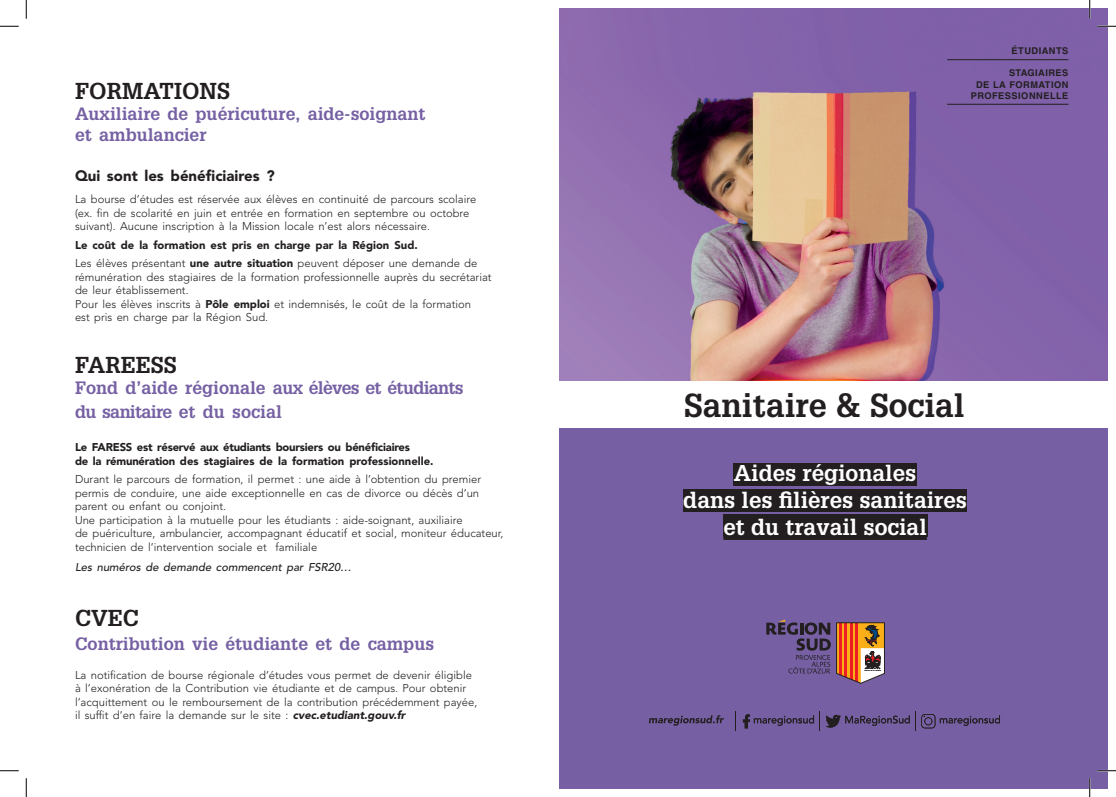
<style>
.page{position:relative;width:1116px;height:797px;background:#fff}
.page>*{position:absolute;margin:0;border:0;box-sizing:border-box;transform-origin:0 0}
.t1{font:700 32.5px "Glypha LT Std";color:#231f20}
.t2{font:700 22.5px "Glypha LT Std";color:#231f20}
.ACCROCHE_COUV_copie{font:700 22.38px/26.9px "Glypha LT Std";color:#fff;text-align:center}
.t3{font:700 17.5px/21px "Glypha LT Std";color:#7560a3}
.t4{font:700 17.5px/24px "Glypha LT Std";letter-spacing:-.04em;color:#7560a3}
.t5{font:900 15px "Avenir LT Std";color:#231f20}
.t6{font:300 11.25px/13.5px "Avenir LT Std";color:#231f20}
.t7{font:900 11.25px/13.5px "Avenir LT Std";letter-spacing:-.02em;color:#231f20}
.t8{font:900 11.25px "Avenir LT Std";color:#231f20}
.t9{font:italic 500 11.25px "Avenir LT Std";color:#231f20}
.t10{font:700 9.25px/11.1px "Helvetica LT Std";letter-spacing:.05em;color:#231f20;text-align:right}
.s1{font-weight:900}
.s2{font-weight:900;font-style:italic}
</style>
<div class="page">
<div style="left:559px;top:383px;width:548px;height:405px;background:#7660a3"></div>
<img style="left:559px;top:9px;width:548px;height:372px">
<div style="left:559px;top:382px;width:548px;height:46px;background:#fff"></div>
<svg style="left:836px;top:622px;width:48px;height:61px;background:#c87a4b"></svg>
<svg style="left:766px;top:619px;width:64px;height:54px"></svg>
<svg style="left:921px;top:714px;width:79px;height:14px"></svg>
<svg style="left:743px;top:711px;width:167px;height:20px"></svg>
<svg style="left:649px;top:715px;width:75px;height:10px"></svg>
<hr style="left:947px;top:59px;width:121px;height:1px;background:#231f20">
<hr style="left:947px;top:104px;width:121px;height:1px;background:#231f20">
<div style="left:733px;top:463px;width:183px;height:22px;background:#231f20"></div>
<div style="left:683px;top:489px;width:284px;height:22px;background:#231f20"></div>
<div style="left:723px;top:514px;width:203px;height:26px;background:#231f20"></div>
<svg style="left:0;top:25px;width:19px;height:2px"></svg>
<svg style="left:1097px;top:25px;width:18px;height:2px"></svg>
<svg style="left:0;top:770px;width:19px;height:1px"></svg>
<svg style="left:1097px;top:770px;width:18px;height:1px"></svg>
<svg style="left:25px;top:0;width:2px;height:19px"></svg>
<svg style="left:25px;top:778px;width:2px;height:19px"></svg>
<svg style="left:1088px;top:0;width:2px;height:19px"></svg>
<svg style="left:1088px;top:778px;width:2px;height:19px"></svg>
<p class="t2" style="left:75px;top:77px;width:157px">FORMATIONS</p>
<p class="t3" style="left:75px;top:103px;width:352px">Auxiliaire de puéricuture, aide-soignant et ambulancier</p>
<p class="t5" style="left:75px;top:167px;width:201px">Qui sont les bénéficiaires ?</p>
<p class="t6" style="left:75px;top:193px;width:403px">La bourse d’études est réservée aux élèves en continuité de parcours scolaire (ex. fin de scolarité en juin et entrée en formation en septembre ou octobre suivant). Aucune inscription à la Mission locale n’est alors nécessaire.</p>
<p class="t8" style="left:75px;top:238px;width:344px">Le coût de la formation est pris en charge par la Région Sud.</p>
<p class="t6" style="left:75px;top:257px;width:418px">Les élèves présentant <span class="s1">une autre situation</span> peuvent déposer une demande de rémunération des stagiaires de la formation professionnelle auprès du secrétariat de leur établissement.</p>
<p class="t6" style="left:75px;top:297px;width:398px">Pour les élèves inscrits à <span class="s1">Pôle emploi</span> et indemnisés, le coût de la formation est pris en charge par la Région Sud.</p>
<p class="t2" style="left:75px;top:350px;width:103px">FAREESS</p>
<p class="t4" style="left:75px;top:375px;width:390px">Fond d’aide régionale aux élèves et étudiants du sanitaire et du social</p>
<p class="t7" style="left:75px;top:440px;width:360px">Le FARESS est réservé aux étudiants boursiers ou bénéficiaires<br>de la rémunération des stagiaires de la formation professionnelle.</p>
<p class="t6" style="left:75px;top:472px;width:407px">Durant le parcours de formation, il permet : une aide à l’obtention du premier permis de conduire, une aide exceptionnelle en cas de divorce ou décès d’un parent ou enfant ou conjoint.</p>
<p class="t6" style="left:75px;top:513px;width:430px">Une participation à la mutuelle pour les étudiants : aide-soignant, auxiliaire<br>de puériculture, ambulancier, accompagnant éducatif et social, moniteur éducateur, technicien de l’intervention sociale et familiale</p>
<p class="t9" style="left:75px;top:560px;width:278px">Les numéros de demande commencent par FSR20…</p>
<p class="t2" style="left:75px;top:604px;width:66px">CVEC</p>
<p class="t3" style="left:75px;top:633px;width:360px">Contribution vie étudiante et de campus</p>
<p class="t6" style="left:75px;top:668px;width:404px">La notification de bourse régionale d’études vous permet de devenir éligible à l’exonération de la Contribution vie étudiante et de campus. Pour obtenir l’acquittement ou le remboursement de la contribution précédemment payée, il suffit d’en faire la demande sur le site : <span class="s2">cvec.etudiant.gouv.fr</span></p>
<p class="t10" style="left:1011px;top:45px;width:58px">ÉTUDIANTS</p>
<p class="t10" style="left:970px;top:67px;width:99px">STAGIAIRES<br>DE LA FORMATION<br>PROFESSIONNELLE</p>
<p class="t1" style="left:684px;top:385px;width:282px">Sanitaire &amp; Social</p>
<p class="ACCROCHE_COUV_copie" style="left:683px;top:459px;width:285px">Aides régionales<br>dans les filières sanitaires et du travail social</p>
</div>
